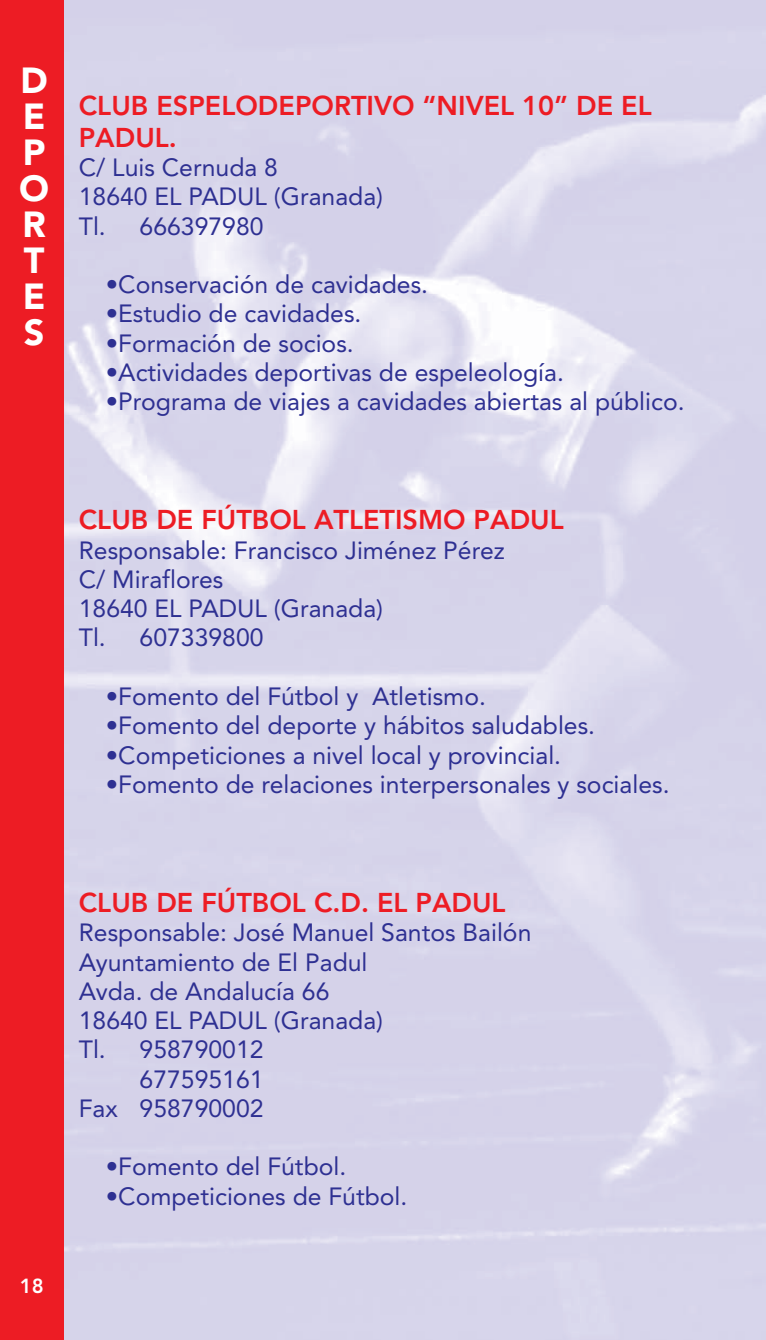
<style>
.page{position:relative;width:766px;height:1340px;background:#fff}
.page>*{position:absolute;margin:0;border:0;box-sizing:border-box;transform-origin:0 0}
.t1{font:900 36px/36px "Avenir";color:#fff}
.t2{font:800 27px/31.5px "Avenir";color:#ed1c24}
.t3{font:24.75px/29.2px "Avenir";color:#2e3092}
.t4{font:800 20.25px "Avenir";color:#fff}
</style>
<div class="page">
<div style="left:0;top:1px;width:64px;height:1338px;background:#ed1c24"></div>
<h1 class="t1" style="left:19px;top:65px;width:31px">D<br>E<br>P<br>O<br>R<br>T<br>E<br>S</h1>
<p class="t2" style="left:79px;top:92px;width:574px">CLUB ESPELODEPORTIVO “NIVEL 10” DE EL<br>PADUL.</p>
<p class="t3" style="left:79px;top:155px;width:306px">C/ Luis Cernuda 8<br>18640 EL PADUL (Granada)<br>Tl. 666397980</p>
<p class="t3" style="left:106px;top:272px;width:324px">•Conservación de cavidades.</p>
<p class="t3" style="left:106px;top:301px;width:257px">•Estudio de cavidades.</p>
<p class="t3" style="left:106px;top:330px;width:249px">•Formación de socios.</p>
<p class="t3" style="left:106px;top:359px;width:459px">•Actividades deportivas de espeleología.</p>
<p class="t3" style="left:106px;top:389px;width:580px">•Programa de viajes a cavidades abiertas al público.</p>
<p class="t2" style="left:79px;top:506px;width:486px">CLUB DE FÚTBOL ATLETISMO PADUL</p>
<p class="t3" style="left:79px;top:537px;width:427px">Responsable: Francisco Jiménez Pérez<br>C/ Miraflores<br>18640 EL PADUL (Granada)<br>Tl. 607339800</p>
<p class="t3" style="left:106px;top:683px;width:381px">•Fomento del Fútbol y Atletismo.</p>
<p class="t3" style="left:106px;top:713px;width:490px">•Fomento del deporte y hábitos saludables.</p>
<p class="t3" style="left:106px;top:742px;width:456px">•Competiciones a nivel local y provincial.</p>
<p class="t3" style="left:106px;top:771px;width:565px">•Fomento de relaciones interpersonales y sociales.</p>
<p class="t4" style="left:20px;top:1277px;width:25px">18</p>
<p class="t2" style="left:79px;top:889px;width:428px">CLUB DE FÚTBOL C.D. EL PADUL</p>
<p class="t3" style="left:79px;top:920px;width:454px">Responsable: José Manuel Santos Bailón</p>
<p class="t3" style="left:79px;top:949px;width:290px">Ayuntamiento de El Padul</p>
<p class="t3" style="left:79px;top:978px;width:252px">Avda. de Andalucía 66</p>
<p class="t3" style="left:79px;top:1007px;width:306px">18640 EL PADUL (Granada)</p>
<p class="t3" style="left:79px;top:1037px;width:186px">Tl. 958790012</p>
<p class="t3" style="left:139px;top:1066px;width:125px">677595161</p>
<p class="t3" style="left:79px;top:1095px;width:186px">Fax 958790002</p>
<p class="t3" style="left:106px;top:1154px;width:242px">•Fomento del Fútbol.</p>
<p class="t3" style="left:106px;top:1183px;width:303px">•Competiciones de Fútbol.</p>
</div>
